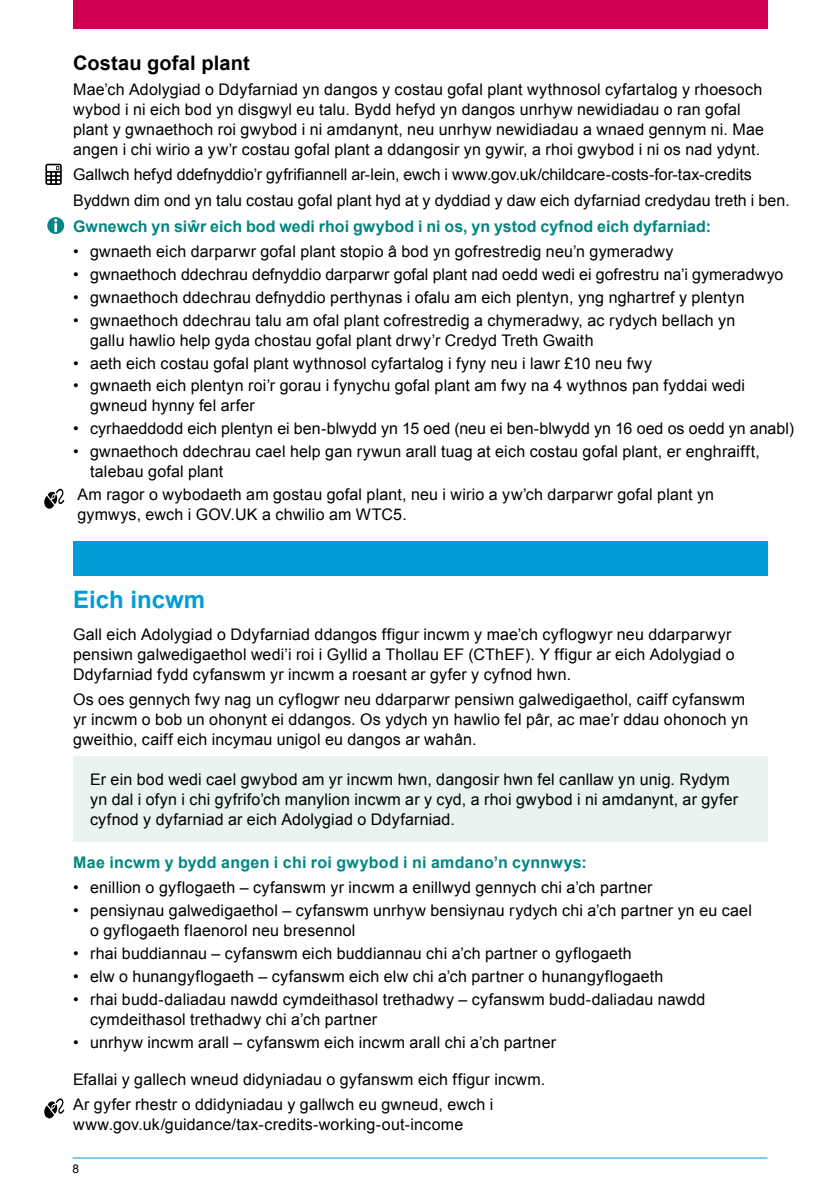
<style>
.page{position:relative;width:840px;height:1191px;background:#fff}
.page>*{position:absolute;margin:0;border:0;box-sizing:border-box;transform-origin:0 0}
.heading_12pt_bold{font:700 24px "Arial";color:#009dd6}
.heading_10pt_bold{font:700 20px "Arial";letter-spacing:.01em;color:#000}
.bodytext_8pt{font:16px/20px "Arial";letter-spacing:.01em;color:#000}
.Bullet_text_8pt{font:16px/20px "Arial";letter-spacing:.01em;color:#000}
.bodytext_green_8pt{font:700 16px "Arial";letter-spacing:.005em;color:#008782}
.Front_page_detail_te{font:12px "Arial";color:#000}
</style>
<div class="page">
<hr style="left:72px;top:1157px;width:695px;height:1px;background:#009dd6">
<div style="left:73px;top:0;width:694px;height:28px;background:#d10053"></div>
<svg style="left:44px;top:1098px;width:20px;height:20px"></svg>
<div style="left:73px;top:756px;width:694px;height:86px;background:#e9f3f1"></div>
<div style="left:73px;top:541px;width:694px;height:34px;background:#009dd6"></div>
<svg style="left:44px;top:489px;width:20px;height:20px"></svg>
<svg style="left:47px;top:217px;width:17px;height:17px"></svg>
<svg style="left:54px;top:219px;width:3px;height:13px"></svg>
<svg style="left:45px;top:164px;width:17px;height:21px"></svg>
<p class="heading_10pt_bold" style="left:73px;top:49px;width:178px">Costau gofal plant</p>
<p class="bodytext_8pt" style="left:73px;top:80px;width:692px">Mae’ch Adolygiad o Ddyfarniad yn dangos y costau gofal plant wythnosol cyfartalog y rhoesoch wybod i ni eich bod yn disgwyl eu talu. Bydd hefyd yn dangos unrhyw newidiadau o ran gofal plant y gwnaethoch roi gwybod i ni amdanynt, neu unrhyw newidiadau a wnaed gennym ni. Mae angen i chi wirio a yw’r costau gofal plant a ddangosir yn gywir, a rhoi gwybod i ni os nad ydynt.</p>
<p class="bodytext_8pt" style="left:73px;top:165px;width:680px">Gallwch hefyd ddefnyddio’r gyfrifiannell ar-lein, ewch i www.gov.uk/childcare-costs-for-tax-credits</p>
<p class="bodytext_8pt" style="left:73px;top:190px;width:717px">Byddwn dim ond yn talu costau gofal plant hyd at y dyddiad y daw eich dyfarniad credydau treth i ben.</p>
<p class="bodytext_green_8pt" style="left:73px;top:215px;width:639px">Gwnewch yn siŵr eich bod wedi rhoi gwybod i ni os, yn ystod cyfnod eich dyfarniad:</p>
<p class="Bullet_text_8pt" style="left:73px;top:242px;width:601px">• gwnaeth eich darparwr gofal plant stopio â bod yn gofrestredig neu’n gymeradwy</p>
<p class="Bullet_text_8pt" style="left:73px;top:264px;width:711px">• gwnaethoch ddechrau defnyddio darparwr gofal plant nad oedd wedi ei gofrestru na’i gymeradwyo</p>
<p class="Bullet_text_8pt" style="left:73px;top:287px;width:672px">• gwnaethoch ddechrau defnyddio perthynas i ofalu am eich plentyn, yng nghartref y plentyn</p>
<p class="Bullet_text_8pt" style="left:90px;top:310px;width:646px;text-indent:-17px">• gwnaethoch ddechrau talu am ofal plant cofrestredig a chymeradwy, ac rydych bellach yn gallu hawlio help gyda chostau gofal plant drwy’r Credyd Treth Gwaith</p>
<p class="Bullet_text_8pt" style="left:73px;top:353px;width:580px">• aeth eich costau gofal plant wythnosol cyfartalog i fyny neu i lawr £10 neu fwy</p>
<p class="Bullet_text_8pt" style="left:90px;top:376px;width:656px;text-indent:-17px">• gwnaeth eich plentyn roi’r gorau i fynychu gofal plant am fwy na 4 wythnos pan fyddai wedi gwneud hynny fel arfer</p>
<p class="Bullet_text_8pt" style="left:73px;top:419px;width:722px">• cyrhaeddodd eich plentyn ei ben-blwydd yn 15 oed (neu ei ben-blwydd yn 16 oed os oedd yn anabl)</p>
<p class="Bullet_text_8pt" style="left:90px;top:441px;width:670px;text-indent:-17px">• gwnaethoch ddechrau cael help gan rywun arall tuag at eich costau gofal plant, er enghraifft, talebau gofal plant</p>
<p class="bodytext_8pt" style="left:77px;top:484px;width:637px">Am ragor o wybodaeth am gostau gofal plant, neu i wirio a yw’ch darparwr gofal plant yn gymwys, ewch i GOV.UK a chwilio am WTC5.</p>
<p class="heading_12pt_bold" style="left:73px;top:584px;width:134px">Eich incwm</p>
<p class="bodytext_8pt" style="left:73px;top:624px;width:662px">Gall eich Adolygiad o Ddyfarniad ddangos ffigur incwm y mae’ch cyflogwyr neu ddarparwyr pensiwn galwedigaethol wedi’i roi i Gyllid a Thollau EF (CThEF). Y ffigur ar eich Adolygiad o<br>Ddyfarniad fydd cyfanswm yr incwm a roesant ar gyfer y cyfnod hwn.</p>
<p class="bodytext_8pt" style="left:73px;top:690px;width:676px">Os oes gennych fwy nag un cyflogwr neu ddarparwr pensiwn galwedigaethol, caiff cyfanswm yr incwm o bob un ohonynt ei ddangos. Os ydych yn hawlio fel pâr, ac mae’r ddau ohonoch yn gweithio, caiff eich incymau unigol eu dangos ar wahân.</p>
<p class="bodytext_8pt" style="left:90px;top:769px;width:649px">Er ein bod wedi cael gwybod am yr incwm hwn, dangosir hwn fel canllaw yn unig. Rydym yn dal i ofyn i chi gyfrifo’ch manylion incwm ar y cyd, a rhoi gwybod i ni amdanynt, ar gyfer cyfnod y dyfarniad ar eich Adolygiad o Ddyfarniad.</p>
<p class="bodytext_green_8pt" style="left:73px;top:851px;width:515px">Mae incwm y bydd angen i chi roi gwybod i ni amdano’n cynnwys:</p>
<p class="Bullet_text_8pt" style="left:73px;top:878px;width:580px">• enillion o gyflogaeth – cyfanswm yr incwm a enillwyd gennych chi a’ch partner</p>
<p class="Bullet_text_8pt" style="left:90px;top:901px;width:663px;text-indent:-17px">• pensiynau galwedigaethol – cyfanswm unrhyw bensiynau rydych chi a’ch partner yn eu cael o gyflogaeth flaenorol neu bresennol</p>
<p class="Bullet_text_8pt" style="left:73px;top:943px;width:560px">• rhai buddiannau – cyfanswm eich buddiannau chi a’ch partner o gyflogaeth</p>
<p class="Bullet_text_8pt" style="left:73px;top:966px;width:591px">• elw o hunangyflogaeth – cyfanswm eich elw chi a’ch partner o hunangyflogaeth</p>
<p class="Bullet_text_8pt" style="left:90px;top:989px;width:616px;text-indent:-17px">• rhai budd-daliadau nawdd cymdeithasol trethadwy – cyfanswm budd-daliadau nawdd cymdeithasol trethadwy chi a’ch partner</p>
<p class="Bullet_text_8pt" style="left:73px;top:1032px;width:484px">• unrhyw incwm arall – cyfanswm eich incwm arall chi a’ch partner</p>
<p class="bodytext_8pt" style="left:73px;top:1069px;width:473px">Efallai y gallech wneud didyniadau o gyfanswm eich ffigur incwm.</p>
<p class="bodytext_8pt" style="left:73px;top:1095px;width:421px">Ar gyfer rhestr o ddidyniadau y gallwch eu gwneud, ewch i www.gov.uk/guidance/tax-credits-working-out-income</p>
<p class="Front_page_detail_te" style="left:72px;top:1160px;width:8px">8</p>
</div>
